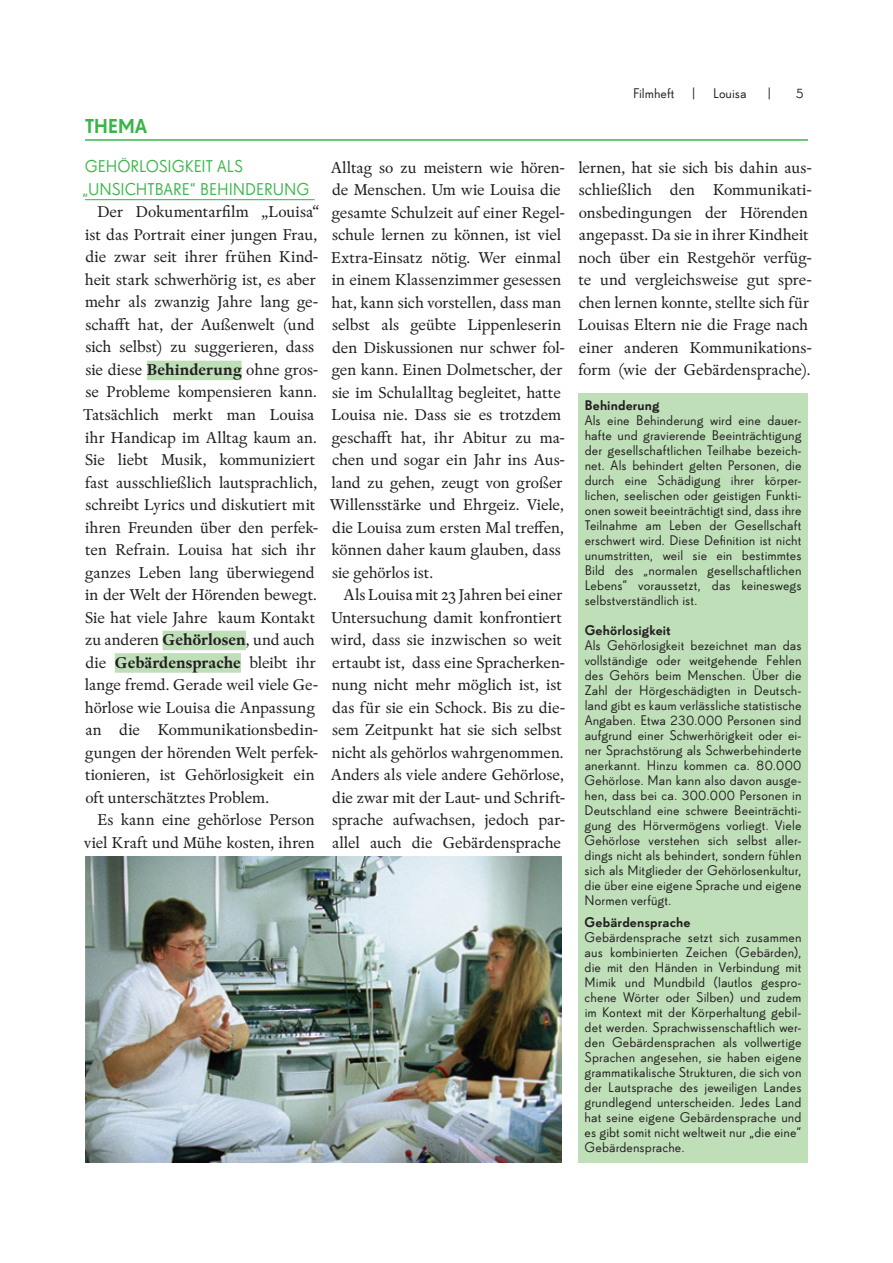
<style>
.page{position:relative;width:893px;height:1263px;background:#fff}
.page>*{position:absolute;margin:0;border:0;box-sizing:border-box;transform-origin:0 0}
.t1{font:19.5px "Super Grotesk B Med LF";color:#3ab54a}
.t2{font:16.5px/22.5px "Rongel";color:#231f20}
.t3{font:16.5px/22.5px "Super Grotesk B Rg LF";color:#3ab54a}
.t4{font:13.5px/15px "Super Grotesk B Rg LF";letter-spacing:.005em;color:#231f20;text-align:justify}
.t5{font:13.5px "Super Grotesk B Med LF";letter-spacing:.01em;color:#231f20}
.s1{font-weight:700}
</style>
<div class="page">
<hr style="left:85px;top:139px;width:723px;height:2px;background:#3ab54a">
<hr style="left:85px;top:199px;width:230px;height:1px;background:#3ab54a">
<div style="left:147px;top:361px;width:95px;height:19px;background:#bedfb8"></div>
<div style="left:163px;top:631px;width:83px;height:19px;background:#bedfb8"></div>
<div style="left:115px;top:653px;width:126px;height:20px;background:#bedfb8"></div>
<img style="left:85px;top:856px;width:476px;height:307px">
<div style="left:578px;top:393px;width:230px;height:770px;background:#bedfb8"></div>
<p class="t1" style="left:85px;top:114px;width:64px">Thema</p>
<p class="t3" style="left:82px;top:155px;width:229px">Gehörlosigkeit als „unsichtbare“ Behi nderung</p>
<p class="t2" style="left:83px;top:201px;width:238px;text-indent:14px">Der Dokumentarfilm „Louisa“ ist das Portrait einer jungen Frau, die zwar seit ihrer frühen Kind&shy;heit stark schwerhörig ist, es aber mehr als zwanzig Jahre lang ge&shy;schafft hat, der Außenwelt (und sich selbst) zu suggerieren, dass sie diese <span class="s1">Behinderung</span> ohne gros&shy;se Probleme kompensieren kann.<br>Tatsächlich merkt man Louisa ihr Handicap im Alltag kaum an.<br>Sie liebt Musik, kommuniziert fast ausschließlich lautsprachlich, schreibt Lyrics und diskutiert mit ihren Freunden über den perfek&shy;ten Refrain. Louisa hat sich ihr ganzes Leben lang überwiegend in der Welt der Hörenden bewegt.<br>Sie hat viele Jahre kaum Kontakt zu anderen <span class="s1">Gehörlosen</span>, und auch die <span class="s1">Gebärdensprache</span> bleibt ihr lange fremd. Gerade weil viele Ge&shy;hörlose wie Louisa die Anpassung an die Kommunikationsbedin&shy;gungen der hörenden Welt perfek&shy;tionieren, ist Gehörlosigkeit ein oft unterschätztes Problem.</p>
<p class="t2" style="left:84px;top:809px;width:232px;text-align:right">Es kann eine gehörlose Person viel Kraft und Mühe kosten, ihren</p>
<p class="t2" style="left:330px;top:157px;width:236px">Alltag so zu meistern wie hören&shy;de Menschen. Um wie Louisa die gesamte Schulzeit auf einer Regel&shy;schule lernen zu können, ist viel<br>Extra-Einsatz nötig. Wer einmal in einem Klassenzimmer gesessen hat, kann sich vorstellen, dass man selbst als geübte Lippenleserin den Diskussionen nur schwer fol&shy;gen kann. Einen Dolmetscher, der sie im Schulalltag begleitet, hatte<br>Louisa nie. Dass sie es trotzdem geschafft hat, ihr Abitur zu ma&shy;chen und sogar ein Jahr ins Aus&shy;land zu gehen, zeugt von großer<br>Willensstärke und Ehrgeiz. Viele, die Louisa zum ersten Mal treffen, können daher kaum glauben, dass sie gehörlos ist.</p>
<p class="t2" style="left:331px;top:584px;width:236px;text-indent:13px">Als Louisa mit 23 Jahren bei einer Untersuchung damit konfrontiert wird, dass sie inzwischen so weit ertaubt ist, dass eine Spracherken&shy;nung nicht mehr möglich ist, ist das für sie ein Schock. Bis zu die&shy;sem Zeitpunkt hat sie sich selbst nicht als gehörlos wahrgenommen.<br>Anders als viele andere Gehörlose, die zwar mit der Laut- und Schrift&shy;sprache aufwachsen, jedoch par&shy;allel auch die Gebärdensprache</p>
<p class="t4" style="left:633px;top:86px;width:43px">Filmheft</p>
<p class="t4" style="left:691px;top:86px;width:57px">| Louisa</p>
<p class="t4" style="left:767px;top:86px;width:7px">|</p>
<p class="t4" style="left:796px;top:86px;width:10px">5</p>
<p class="t2" style="left:578px;top:157px;width:235px">lernen, hat sie sich bis dahin aus&shy;schließlich den Kommunikati&shy;onsbedingungen der Hörenden angepasst. Da sie in ihrer Kindheit noch über ein Restgehör verfüg&shy;te und vergleichsweise gut spre&shy;chen lernen konnte, stellte sich für<br>Louisas Eltern nie die Frage nach einer anderen Kommunikations&shy;form (wie der Gebärdensprache).</p>
<p class="t5" style="left:585px;top:397px;width:76px">Behinderung</p>
<p class="t4" style="left:585px;top:412px;width:218px">Als eine Behinderung wird eine dauer&shy;hafte und gravierende Beeinträchtigung der gesellschaftlichen Teilhabe bezeich&shy;net. Als behindert gelten Personen, die durch eine Schädigung ihrer körper&shy;lichen, seelischen oder geistigen Funkti&shy;onen soweit beeinträchtigt sind, dass ihre Teilnahme am Leben der Gesellschaft erschwert wird. Diese Definition ist nicht unumstritten, weil sie ein bestimmtes Bild des „normalen gesellschaftlichen Lebens“ voraussetzt, das keineswegs selbstverständlich ist.</p>
<p class="t5" style="left:585px;top:622px;width:88px">Gehörlosigkeit</p>
<p class="t4" style="left:585px;top:637px;width:218px">Als Gehörlosigkeit bezeichnet man das vollständige oder weitgehende Fehlen des Gehörs beim Menschen. Ü ber die Zahl der H örgeschädigten in Deutsch&shy;land gibt es kaum verlässliche statistische Angaben. Etwa 230.000 Personen sind aufgrund einer Schwerhörigkeit oder ei&shy;ner Sprachstörung als Schwerbehinderte anerkannt. H inzu kommen ca. 80.000<br>Gehörlose. Man kann also davon ausge&shy;hen, dass bei ca. 300.000 Personen in Deutschland eine schwere Beeinträchti&shy;gung des H örvermögens vorliegt. Viele Gehörlose verstehen sich selbst aller&shy;dings nicht als behindert, sondern fühlen sich als M itglieder der Gehörlosenkultur, die über eine eigene Sprache und eigene N ormen verfügt.</p>
<p class="t5" style="left:585px;top:914px;width:107px">Gebärdensprache</p>
<p class="t4" style="left:585px;top:930px;width:218px">Gebärdensprache setzt sich zusammen aus kombinierten Zeichen (Gebärden), die mit den Händen in Verbindung mit M imik und M undbild (lautlos gespro&shy;chene Wörter oder Silben) und zudem im Kontext mit der Körperhaltung gebil&shy;det werden. Sprachwissenschaftlich wer&shy;den Gebärdensprachen als vollwertige Sprachen angesehen, sie haben eigene grammatikalische Strukturen, die sich von der Lautsprache des jeweiligen Landes grundlegend unterscheiden. Jedes Land hat seine eigene Gebärdensprache und es gibt somit nicht weltweit nur „die eine“ Gebärdensprache.</p>
</div>
